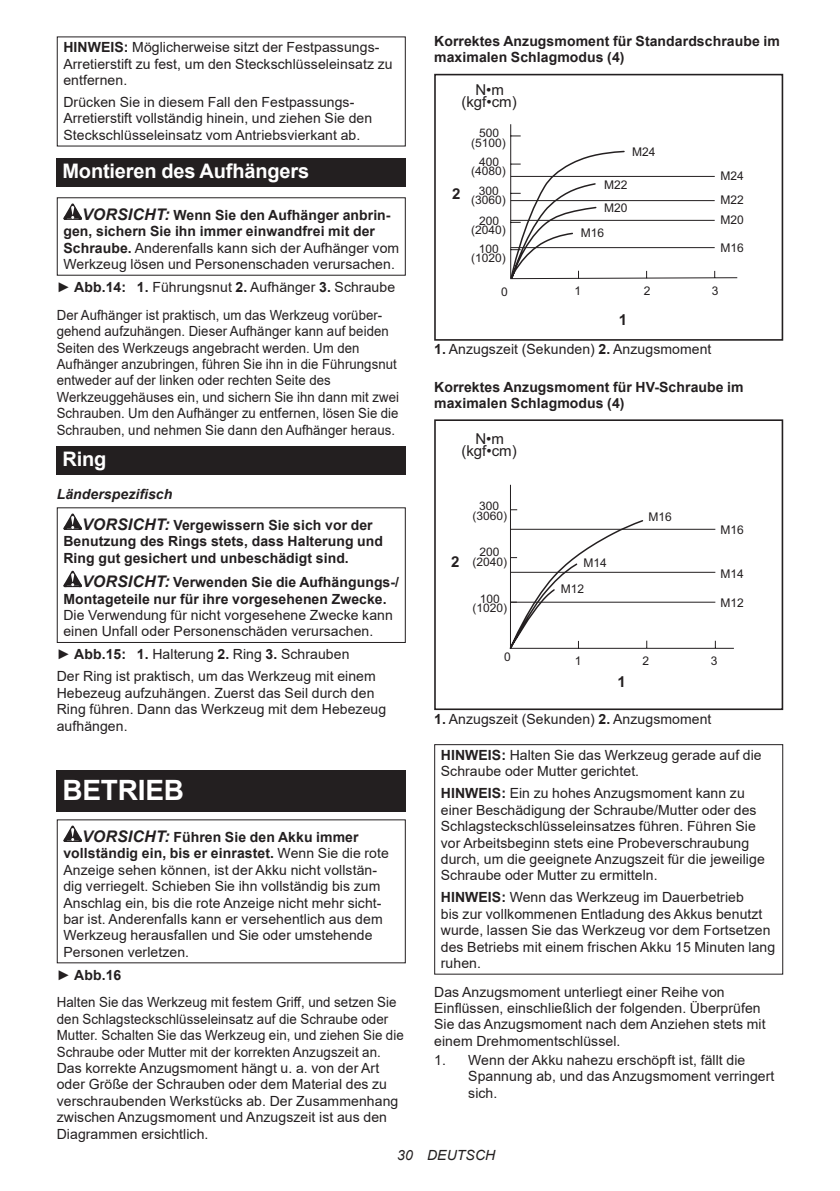
<style>
.page{position:relative;width:840px;height:1191px;background:#fff}
.page>*{position:absolute;margin:0;border:0;box-sizing:border-box;transform-origin:0 0}
.t1{font:700 28px "Arial";letter-spacing:-.01em;color:#fff}
.t2{font:700 20px "Arial";letter-spacing:-.01em;color:#fff}
.t3{font:15px "Arial";color:#231f20}
.t4{font:700 15px "Arial";color:#231f20}
.t5{font:14px/16.4px "Arial";letter-spacing:.005em;color:#231f20}
.t6{font:14px/16.4px "Arial";letter-spacing:.005em;color:#231f20;scale:.95 1}
.t7{font:700 14px/16.4px "Arial";letter-spacing:.005em;color:#231f20}
.t8{font:14px/16.4px "Arial";letter-spacing:.005em;color:#231f20;scale:.94 1}
.t9{font:italic 14px "Arial";letter-spacing:.005em;color:#231f20}
.t10{font:12px "Arial";color:#231f20}
.t11{font:11.8px "Arial";color:#231f20}
.s1{font-weight:700}
.s2{font-weight:700;font-style:italic;font-size:16px}
.s3{font-style:italic}
.s4{font-style:italic;font-size:16px}
</style>
<div class="page">
<div style="left:57px;top:158px;width:348px;height:28px;background:#231f20"></div>
<svg style="left:63px;top:203px;width:19px;height:17px"></svg>
<div style="left:57px;top:446px;width:348px;height:28px;background:#231f20"></div>
<svg style="left:63px;top:513px;width:19px;height:17px"></svg>
<svg style="left:63px;top:571px;width:19px;height:16px"></svg>
<div style="left:57px;top:507px;width:348px;height:136px;border:1px solid #231f20"></div>
<div style="left:57px;top:770px;width:348px;height:41px;background:#231f20"></div>
<svg style="left:63px;top:825px;width:19px;height:17px"></svg>
<svg style="left:510px;top:124px;width:227px;height:156px"></svg>
<div style="left:434px;top:74px;width:348px;height:267px;border:2px solid #231f20"></div>
<svg style="left:509px;top:484px;width:225px;height:165px"></svg>
<div style="left:434px;top:419px;width:348px;height:291px;border:2px solid #231f20"></div>
<div style="left:434px;top:744px;width:348px;height:230px;border:1px solid #231f20"></div>
<p class="t5" style="left:63px;top:39px;width:330px"><span class="s1">HINWEIS:</span> Möglicherweise sitzt der Festpassungs-<br>Arretierstift zu fest, um den Steckschlüsseleinsatz zu entfernen.</p>
<p class="t5" style="left:63px;top:94px;width:310px">Drücken Sie in diesem Fall den Festpassungs-<br>Arretierstift vollständig hinein, und ziehen Sie den<br>Steckschlüsseleinsatz vom Antriebsvierkant ab.</p>
<h2 class="t2" style="left:62px;top:157px;width:248px">Montieren des Aufhängers</h2>
<p class="t5" style="left:63px;top:207px;width:337px;text-indent:19px"><span class="s2">VORSICHT:</span> <span class="s1">Wenn Sie den Aufhänger anbrin&shy;gen, sichern Sie ihn immer einwandfrei mit der Schraube.</span> Anderenfalls kann sich der Aufhänger vom Werkzeug lösen und Personenschaden verursachen.</p>
<p class="t5" style="left:57px;top:273px;width:340px;line-height:27.8px">► <span class="s1">Abb.14: 1.</span> Führungsnut <span class="s1">2.</span> Aufhänger <span class="s1">3.</span> Schraube<br>Der Aufhänger ist praktisch, um das Werkzeug vorüber-</p>
<p class="t8" style="left:57px;top:323px;width:365px">gehend aufzuhängen. Dieser Aufhänger kann auf beiden Seiten des Werkzeugs angebracht werden. Um den Aufhänger anzubringen, führen Sie ihn in die Führungsnut entweder auf der linken oder rechten Seite des Werkzeuggehäuses ein, und sichern Sie ihn dann mit zwei Schrauben. Um den Aufhänger zu entfernen, lösen Sie die Schrauben, und nehmen Sie dann den Aufhänger heraus.</p>
<h2 class="t2" style="left:62px;top:445px;width:45px">Ring</h2>
<p class="t7" style="left:82px;top:479px;width:292px;line-height:30.6px;text-indent:-25px"><span class="s3">Länderspezifisch<br></span><span class="s4">VORSICHT:</span> Vergewissern Sie sich vor der</p>
<p class="t7" style="left:63px;top:533px;width:321px">Benutzung des Rings stets, dass Halterung und<br>Ring gut gesichert und unbeschädigt sind.</p>
<p class="t7" style="left:63px;top:574px;width:337px;text-indent:19px"><span class="s4">VORSICHT:</span> Verwenden Sie die Aufhängungs-/<br>Montageteile nur für ihre vorgesehenen Zwecke.</p>
<p class="t5" style="left:63px;top:606px;width:331px">Die Verwendung für nicht vorgesehene Zwecke kann einen Unfall oder Personenschäden verursachen.</p>
<p class="t5" style="left:57px;top:643px;width:320px;line-height:22px">► <span class="s1">Abb.15: 1.</span> Halterung <span class="s1">2.</span> Ring <span class="s1">3.</span> Schrauben<br>Der Ring ist praktisch, um das Werkzeug mit einem</p>
<p class="t5" style="left:57px;top:684px;width:331px">Hebezeug aufzuhängen. Zuerst das Seil durch den<br>Ring führen. Dann das Werkzeug mit dem Hebezeug aufhängen.</p>
<h1 class="t1" style="left:62px;top:770px;width:123px">BETRIEB</h1>
<p class="t5" style="left:63px;top:828px;width:327px;text-indent:19px"><span class="s2">VORSICHT:</span> <span class="s1">Führen Sie den Akku immer vollständig ein, bis er einrastet.</span> Wenn Sie die rote Anzeige sehen können, ist der Akku nicht vollstän&shy;dig verriegelt. Schieben Sie ihn vollständig bis zum Anschlag ein, bis die rote Anzeige nicht mehr sicht&shy;bar ist. Anderenfalls kann er versehentlich aus dem Werkzeug herausfallen und Sie oder umstehende Personen verletzen.</p>
<p class="t5" style="left:57px;top:960px;width:341px;line-height:27.8px">► <span class="s1">Abb.16<br></span>Halten Sie das Werkzeug mit festem Griff, und setzen Sie</p>
<p class="t6" style="left:57px;top:1010px;width:367px">den Schlagsteckschlüsseleinsatz auf die Schraube oder Mutter. Schalten Sie das Werkzeug ein, und ziehen Sie die Schraube oder Mutter mit der korrekten Anzugszeit an.<br>Das korrekte Anzugsmoment hängt u. a. von der Art oder Größe der Schrauben oder dem Material des zu verschraubenden Werkstücks ab. Der Zusammenhang zwischen Anzugsmoment und Anzugszeit ist aus den Diagrammen ersichtlich.</p>
<p class="t7" style="left:434px;top:33px;width:347px">Korrektes Anzugsmoment für Standardschraube im maximalen Schlagmodus (4)</p>
<p class="t3" style="left:475px;top:79px;width:30px">N•m</p>
<p class="t3" style="left:461px;top:91px;width:57px">(kgf•cm)</p>
<p class="t4" style="left:452px;top:183px;width:10px">2</p>
<p class="t11" style="left:479px;top:125px;width:22px">500</p>
<p class="t11" style="left:479px;top:154px;width:22px">400</p>
<p class="t11" style="left:478px;top:183px;width:22px">300</p>
<p class="t11" style="left:479px;top:212px;width:22px">200</p>
<p class="t11" style="left:478px;top:240px;width:22px">100</p>
<p class="t11" style="left:471px;top:134px;width:36px">(5100)</p>
<p class="t11" style="left:471px;top:163px;width:36px">(4080)</p>
<p class="t11" style="left:471px;top:192px;width:36px">(3060)</p>
<p class="t11" style="left:471px;top:222px;width:36px">(2040)</p>
<p class="t11" style="left:471px;top:249px;width:36px">(1020)</p>
<p class="t10" style="left:501px;top:283px;width:8px">0</p>
<p class="t10" style="left:632px;top:143px;width:25px">M24</p>
<p class="t10" style="left:603px;top:176px;width:25px">M22</p>
<p class="t10" style="left:603px;top:200px;width:25px">M20</p>
<p class="t10" style="left:580px;top:225px;width:25px">M16</p>
<p class="t10" style="left:720px;top:168px;width:25px">M24</p>
<p class="t10" style="left:720px;top:192px;width:25px">M22</p>
<p class="t10" style="left:720px;top:212px;width:25px">M20</p>
<p class="t10" style="left:720px;top:239px;width:25px">M16</p>
<p class="t10" style="left:643px;top:282px;width:8px">2</p>
<p class="t10" style="left:574px;top:282px;width:8px">1</p>
<p class="t10" style="left:711px;top:282px;width:8px">3</p>
<p class="t4" style="left:618px;top:309px;width:10px">1</p>
<p class="t5" style="left:434px;top:341px;width:278px"><span class="s1">1.</span> Anzugszeit (Sekunden) <span class="s1">2.</span> Anzugsmoment</p>
<p class="t7" style="left:434px;top:379px;width:311px">Korrektes Anzugsmoment für HV-Schraube im maximalen Schlagmodus (4)</p>
<p class="t3" style="left:461px;top:440px;width:57px">(kgf•cm)</p>
<p class="t3" style="left:475px;top:428px;width:30px">N•m</p>
<p class="t4" style="left:450px;top:551px;width:10px">2</p>
<p class="t11" style="left:479px;top:497px;width:22px">300</p>
<p class="t11" style="left:479px;top:543px;width:22px">200</p>
<p class="t11" style="left:479px;top:590px;width:22px">100</p>
<p class="t11" style="left:472px;top:507px;width:36px">(3060)</p>
<p class="t11" style="left:472px;top:553px;width:36px">(2040)</p>
<p class="t11" style="left:472px;top:600px;width:36px">(1020)</p>
<p class="t10" style="left:583px;top:554px;width:25px">M14</p>
<p class="t10" style="left:560px;top:580px;width:25px">M12</p>
<p class="t10" style="left:648px;top:508px;width:25px">M16</p>
<p class="t10" style="left:720px;top:521px;width:25px">M16</p>
<p class="t10" style="left:720px;top:565px;width:25px">M14</p>
<p class="t10" style="left:720px;top:595px;width:25px">M12</p>
<p class="t10" style="left:504px;top:649px;width:8px">0</p>
<p class="t10" style="left:574px;top:652px;width:8px">1</p>
<p class="t10" style="left:642px;top:652px;width:8px">2</p>
<p class="t10" style="left:710px;top:652px;width:8px">3</p>
<p class="t4" style="left:617px;top:671px;width:10px">1</p>
<p class="t5" style="left:434px;top:710px;width:278px"><span class="s1">1.</span> Anzugszeit (Sekunden) <span class="s1">2.</span> Anzugsmoment</p>
<p class="t5" style="left:440px;top:747px;width:322px"><span class="s1">HINWEIS:</span> Halten Sie das Werkzeug gerade auf die<br>Schraube oder Mutter gerichtet.</p>
<p class="t5" style="left:440px;top:785px;width:325px"><span class="s1">HINWEIS:</span> Ein zu hohes Anzugsmoment kann zu einer Beschädigung der Schraube/Mutter oder des Schlagsteckschlüsseleinsatzes führen. Führen Sie vor Arbeitsbeginn stets eine Probeverschraubung durch, um die geeignete Anzugszeit für die jeweilige Schraube oder Mutter zu ermitteln.</p>
<p class="t5" style="left:440px;top:889px;width:336px"><span class="s1">HINWEIS:</span> Wenn das Werkzeug im Dauerbetrieb<br>bis zur vollkommenen Entladung des Akkus benutzt wurde, lassen Sie das Werkzeug vor dem Fortsetzen des Betriebs mit einem frischen Akku 15 Minuten lang ruhen.</p>
<p class="t5" style="left:434px;top:983px;width:333px">Das Anzugsmoment unterliegt einer Reihe von Einflüssen, einschließlich der folgenden. Überprüfen Sie das Anzugsmoment nach dem Anziehen stets mit einem Drehmomentschlüssel.</p>
<p class="t5" style="left:468px;top:1051px;width:307px;text-indent:-34px">1. Wenn der Akku nahezu erschöpft ist, fällt die<br>Spannung ab, und das Anzugsmoment verringert sich.</p>
<p class="t9" style="left:397px;top:1146px;width:99px">30 DEUTSCH</p>
</div>
